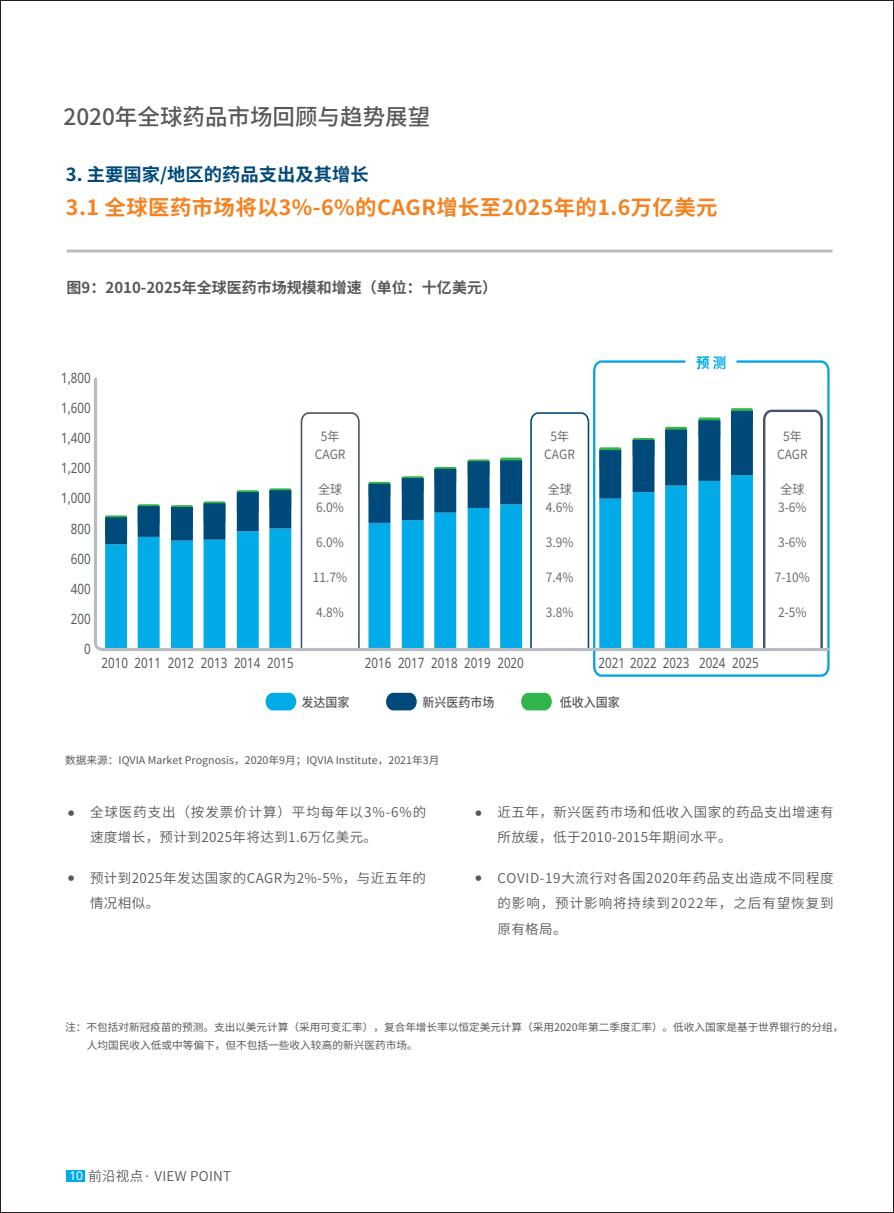
<style>
.page{position:relative;width:894px;height:1213px;background:#fff}
.page>*{position:absolute;margin:0;border:0;box-sizing:border-box;transform-origin:0 0}
.t1{font:500 22.5px "Source Han Sans CN";color:#57585a}
.t2{font:700 21px "Source Han Sans CN";letter-spacing:.02em;color:#f58220}
.t3{font:700 18px "Source Han Sans CN";color:#00497b}
.t4{font:700 15px "Source Han Sans CN";color:#57585a}
.t5{font:700 14.4px "Source Han Sans CN";color:#00abe7;scale:.94 1}
.t6{font:14.25px/30.2px "Noto Sans";color:#57585a;text-align:right;scale:.81 1}
.t7{font:13.5px/25.5px "Source Han Sans CN";letter-spacing:.04em;color:#57585a}
.t8{font:13.5px "Source Han Sans CN";letter-spacing:.02em;color:#57585a}
.t9{font:12.75px/17.5px "Source Han Sans CN";color:#6c6d70;text-align:center;scale:.94 1}
.t10{font:500 12.75px "Source Han Sans CN";color:#57585a;scale:.94 1}
.t11{font:10.5px/18.6px "Source Han Sans CN";color:#57585a}
.t12{font:300 7.5px "Adobe Song Std";color:#57585a}
.s1{font-family:"Noto Sans";font-size:12px;color:#fff}
</style>
<div class="page">
<hr style="left:67px;top:249px;width:765px;height:3px;background:#bcbdc0">
<div style="left:67px;top:1170px;width:18px;height:11px;background:#00abe7"></div>
<svg style="left:893px;top:0;width:1px;height:1212px"></svg>
<svg style="left:593px;top:360px;width:237px;height:317px"></svg>
<svg style="left:265px;top:692px;width:31px;height:18px"></svg>
<svg style="left:386px;top:692px;width:30px;height:18px"></svg>
<svg style="left:521px;top:692px;width:30px;height:18px"></svg>
<svg style="left:93px;top:376px;width:737px;height:276px"></svg>
<h1 class="t1" style="left:64px;top:104px;width:368px">2020年全球药品市场回顾与趋势展望</h1>
<h3 class="t3" style="left:66px;top:164px;width:304px">3. 主要国家/地区的药品支出及其增长</h3>
<h2 class="t2" style="left:66px;top:196px;width:653px">3.1 全球医药市场将以3%-6%的CAGR增长至2025年的1.6万亿美元</h2>
<p class="t4" style="left:67px;top:279px;width:432px">图9：2010-2025年全球医药市场规模和增速（单位：十亿美元）</p>
<p class="t6" style="left:61px;top:362px;width:38px">1,800<br>1,600<br>1,400<br>1,200<br>1,000<br>800<br>600<br>400<br>200<br>0</p>
<p class="t9" style="left:315px;top:428px;width:34px">5年<br>CAGR</p>
<p class="t9" style="left:316px;top:481px;width:31px;text-align:left">全球<br>6.0%</p>
<p class="t9" style="left:316px;top:533px;width:31px">6.0%</p>
<p class="t9" style="left:313px;top:569px;width:38px">11.7%</p>
<p class="t9" style="left:316px;top:604px;width:31px">4.8%</p>
<p class="t9" style="left:544px;top:428px;width:34px">5年<br>CAGR</p>
<p class="t9" style="left:545px;top:481px;width:31px;text-align:left">全球<br>4.6%</p>
<p class="t9" style="left:545px;top:533px;width:31px">3.9%</p>
<p class="t9" style="left:545px;top:569px;width:31px">7.4%</p>
<p class="t9" style="left:545px;top:604px;width:31px">3.8%</p>
<p class="t5" style="left:696px;top:355px;width:33px">预 测</p>
<p class="t6" style="left:101px;top:648px;width:239px">2010 2011 2012 2013 2014 2015</p>
<p class="t6" style="left:365px;top:648px;width:198px">2016 2017 2018 2019 2020</p>
<p class="t6" style="left:598px;top:648px;width:199px">2021 2022 2023 2024 2025</p>
<p class="t10" style="left:301px;top:694px;width:53px">发达国家</p>
<p class="t10" style="left:422px;top:694px;width:78px">新兴医药市场</p>
<p class="t10" style="left:559px;top:694px;width:65px">低收入国家</p>
<p class="t9" style="left:776px;top:428px;width:34px">5年<br>CAGR</p>
<p class="t9" style="left:778px;top:481px;width:32px;text-align:left">全球<br>3-6%</p>
<p class="t9" style="left:778px;top:533px;width:32px">3-6%</p>
<p class="t9" style="left:774px;top:569px;width:39px">7-10%</p>
<p class="t9" style="left:778px;top:604px;width:32px">2-5%</p>
<p class="t11" style="left:65px;top:751px;width:376px">数据来源：IQVIA Market Prognosis，2020年9月；IQVIA Institute，2021年3月</p>
<p class="t12" style="left:67px;top:809px;width:9px">●</p>
<p class="t12" style="left:67px;top:873px;width:9px">●</p>
<p class="t7" style="left:90px;top:799px;width:338px">全球医药支出（按发票价计算）平均每年以3%-6%的速度增长，预计到2025年将达到1.6万亿美元。</p>
<p class="t7" style="left:90px;top:865px;width:337px">预计到2025年发达国家的CAGR为2%-5%，与近五年的情况相似。</p>
<p class="t12" style="left:474px;top:809px;width:9px">●</p>
<p class="t12" style="left:474px;top:873px;width:9px">●</p>
<p class="t7" style="left:497px;top:799px;width:338px">近五年，新兴医药市场和低收入国家的药品支出增速有所放缓，低于2010-2015年期间水平。</p>
<p class="t7" style="left:497px;top:865px;width:338px;text-align:justify">COVID-19大流行对各国2020年药品支出造成不同程度的影响，预计影响将持续到2022年，之后有望恢复到原有格局。</p>
<p class="t11" style="left:87px;top:1017px;width:758px;text-indent:-22px">注：不包括对新冠疫苗的预测。支出以美元计算（采用可变汇率），复合年增长率以恒定美元计算（采用2020年第二季度汇率）。低收入国家是基于世界银行的分组，人均国民收入低或中等偏下，但不包括一些收入较高的新兴医药市场。</p>
<p class="t8" style="left:69px;top:1168px;width:163px"><span class="s1">10</span> 前沿视点· VIEW POINT</p>
</div>
